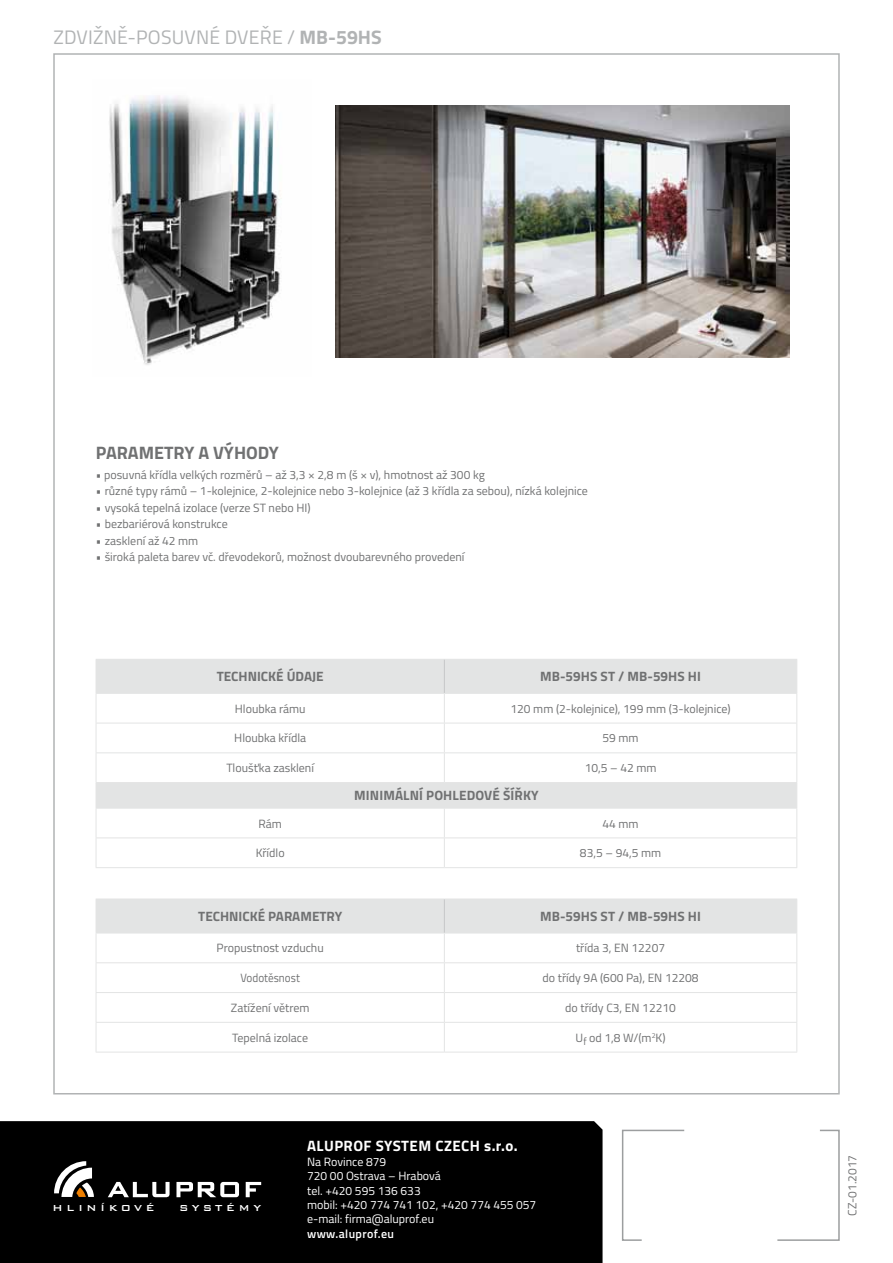
<style>
.page{position:relative;width:893px;height:1263px;background:#fff}
.page>*{position:absolute;margin:0;border:0;box-sizing:border-box;transform-origin:0 0}
.t1{font:19.5px "Titillium";letter-spacing:.01em;color:#b1b3b4}
.t2{font:600 18px "Titillium";color:#707172}
.t3{font:600 15px "Titillium";letter-spacing:.03em;color:#fff}
.t4{font:600 13.5px "Titillium";color:#707172}
.t5{font:12px "Titillium";color:#707172}
.t6{font:12px/14.4px "Titillium";color:#fff}
.t7{font:600 12px "Titillium";letter-spacing:.03em;color:#fff}
.t8{font:12px "Titillium";color:#707172;scale:.93 1}
.t9{font:11.55px "Bank Gothic Md BT";letter-spacing:.325em;color:#fff}
.s1{font-weight:600}
</style>
<div class="page">
<div style="left:0;top:1121px;width:603px;height:142px;background:#000"></div>
<svg style="left:777px;top:1129px;width:63px;height:112px"></svg>
<svg style="left:622px;top:1129px;width:63px;height:112px"></svg>
<svg style="left:54px;top:1161px;width:40px;height:36px"></svg>
<svg style="left:108px;top:1182px;width:62px;height:15px"></svg>
<svg style="left:176px;top:1182px;width:63px;height:15px"></svg>
<svg style="left:246px;top:1182px;width:15px;height:15px"></svg>
<div style="left:0;top:1220px;width:23px;height:43px;background:#000"></div>
<svg style="left:97px;top:660px;width:699px;height:148px"></svg>
<hr style="left:96px;top:659px;width:348px;height:1px;background:#e3e4e4">
<hr style="left:96px;top:660px;width:1px;height:33px;background:#e3e4e4">
<hr style="left:444px;top:659px;width:353px;height:1px;background:#e3e4e4">
<hr style="left:96px;top:693px;width:348px;height:1px;background:#e3e4e4">
<hr style="left:444px;top:693px;width:353px;height:1px;background:#e3e4e4">
<hr style="left:96px;top:723px;width:348px;height:1px;background:#e3e4e4">
<hr style="left:444px;top:723px;width:353px;height:1px;background:#e3e4e4">
<hr style="left:96px;top:752px;width:348px;height:1px;background:#e3e4e4">
<hr style="left:444px;top:752px;width:353px;height:1px;background:#e3e4e4">
<svg style="left:444px;top:694px;width:1px;height:88px"></svg>
<hr style="left:96px;top:782px;width:348px;height:1px;background:#e3e4e4">
<hr style="left:444px;top:782px;width:353px;height:1px;background:#e3e4e4">
<hr style="left:96px;top:808px;width:348px;height:1px;background:#e3e4e4">
<hr style="left:444px;top:808px;width:353px;height:1px;background:#e3e4e4">
<hr style="left:96px;top:837px;width:348px;height:1px;background:#e3e4e4">
<svg style="left:96px;top:694px;width:1px;height:173px"></svg>
<hr style="left:444px;top:837px;width:353px;height:1px;background:#e3e4e4">
<svg style="left:444px;top:809px;width:1px;height:58px"></svg>
<svg style="left:796px;top:694px;width:1px;height:173px"></svg>
<hr style="left:96px;top:867px;width:348px;height:1px;background:#e3e4e4">
<hr style="left:444px;top:867px;width:353px;height:1px;background:#e3e4e4">
<hr style="left:444px;top:660px;width:1px;height:33px;background:#c6c7c8">
<hr style="left:796px;top:660px;width:1px;height:33px;background:#e3e4e4">
<svg style="left:96px;top:899px;width:701px;height:153px"></svg>
<hr style="left:96px;top:1052px;width:348px;height:1px;background:#e3e4e4">
<hr style="left:444px;top:1052px;width:353px;height:1px;background:#e3e4e4">
<hr style="left:444px;top:899px;width:1px;height:34px;background:#c6c7c8">
<hr style="left:796px;top:899px;width:1px;height:34px;background:#e3e4e4">
<img style="left:109px;top:95px;width:171px;height:270px">
<img style="left:335px;top:105px;width:454px;height:252px">
<h1 class="t1" style="left:53px;top:23px;width:121px">Zdvižn ě-posuvn</h1>
<h1 class="t1" style="left:209px;top:23px;width:174px">é dveře / <span class="s1">MB-59HS</span></h1>
<h2 class="t2" style="left:96px;top:439px;width:185px">PARAMETRY A VÝHODY</h2>
<p class="t5" style="left:96px;top:466px;width:391px">• posuvná křídla velkých rozměrů – až 3,3 × 2,8 m (š × v), hmotnost až 300 kg</p>
<p class="t5" style="left:96px;top:482px;width:494px">• různé typy rámů – 1-kolejnice, 2-kolejnice nebo 3-kolejnice (až 3 křídla za sebou), nízká kolejnice</p>
<p class="t5" style="left:96px;top:499px;width:216px">• vysoká tepelná izolace (verze ST nebo HI)</p>
<p class="t5" style="left:96px;top:515px;width:134px">• bezbariérová konstrukce</p>
<p class="t5" style="left:96px;top:532px;width:104px">• zasklení až 42 mm</p>
<p class="t5" style="left:96px;top:548px;width:370px">• široká paleta barev vč. dřevodekorů, možnost dvoubarevného provedení</p>
<p class="t4" style="left:217px;top:666px;width:108px">TECHNICKÉ ÚDAJE</p>
<p class="t4" style="left:540px;top:666px;width:162px">MB-59HS ST / MB-59HS HI</p>
<p class="t5" style="left:235px;top:700px;width:72px">Hloubka rámu</p>
<p class="t5" style="left:510px;top:700px;width:222px">120 mm (2-kolejnice), 199 mm (3-kolejnice)</p>
<p class="t5" style="left:234px;top:729px;width:73px">Hloubka křídla</p>
<p class="t5" style="left:602px;top:729px;width:38px">59 mm</p>
<p class="t5" style="left:226px;top:759px;width:89px">Tloušťka zasklení</p>
<p class="t5" style="left:585px;top:759px;width:73px">10,5 – 42 mm</p>
<p class="t4" style="left:354px;top:785px;width:20px">Minim</p>
<p class="t4" style="left:395px;top:785px;width:145px">ální POHLEDOVÉ ŠÍŘKY</p>
<p class="t5" style="left:258px;top:814px;width:25px">Rám</p>
<p class="t5" style="left:602px;top:814px;width:38px">44 mm</p>
<p class="t5" style="left:256px;top:844px;width:31px">Křídlo</p>
<p class="t5" style="left:580px;top:844px;width:83px">83,5 – 94,5 mm</p>
<p class="t4" style="left:198px;top:906px;width:145px">TECHNICKÉ PARAMETRY</p>
<p class="t4" style="left:540px;top:906px;width:162px">MB-59HS ST / MB-59HS HI</p>
<p class="t5" style="left:217px;top:939px;width:109px">Propustnost vzduchu</p>
<p class="t5" style="left:576px;top:939px;width:91px">třída 3, EN 12207</p>
<p class="t8" style="left:240px;top:969px;width:65px">Vodotěsnost</p>
<p class="t5" style="left:542px;top:969px;width:158px">do třídy 9A (600 Pa), EN 12208</p>
<p class="t5" style="left:231px;top:999px;width:80px">Zatížení větrem</p>
<p class="t5" style="left:565px;top:999px;width:112px">do třídy C3, EN 12210</p>
<p class="t5" style="left:232px;top:1029px;width:77px">Tepelná izolace</p>
<p class="t5" style="left:576px;top:1029px;width:91px">U<sub>f</sub> od 1,8 W/(m<sup>2</sup>K)</p>
<p class="t9" style="left:53px;top:1202px;width:104px">HLINÍKOVÉ</p>
<p class="t9" style="left:179px;top:1202px;width:84px">SYSTÉMY</p>
<p class="t3" style="left:307px;top:1134px;width:212px">AlUPROF SYSTEM CZECH s.r.o.</p>
<p class="t6" style="left:307px;top:1154px;width:231px">Na Rovince 879<br>720 00 ostrava – Hrabová<br>tel. +420 595 136 633<br>mobil: +420 774 741 102, +420 774 455 057 e-mail: firma@aluprof.eu</p>
<p class="t7" style="left:307px;top:1224px;width:88px">www.aluprof.eu</p>
<p class="t5" style="left:843px;top:1216px;width:62px;rotate:-90deg">CZ-01.2017</p>
</div>
